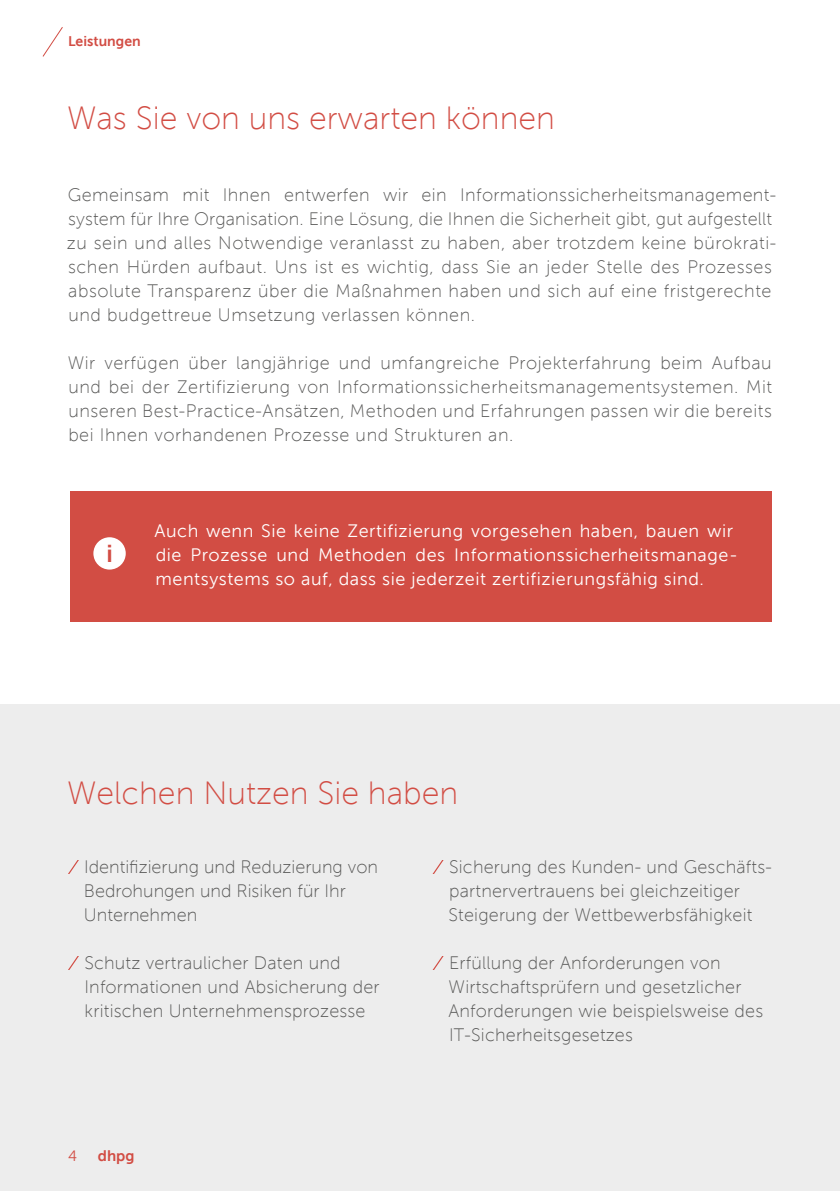
<style>
.page{position:relative;width:840px;height:1191px;background:#fff}
.page>*{position:absolute;margin:0;border:0;box-sizing:border-box;transform-origin:0 0}
.t1{font:32px "Museofordhpg";color:#d24d44}
.t2{font:800 24px "Museofordhpg";color:#d24d44}
.t3{font:18px/24px "Museofordhpg";letter-spacing:.01em;color:#575756}
.t4{font:18px/24px "Museofordhpg";letter-spacing:.03em;color:#575756}
.t5{font:700 18px/24px "Museofordhpg";letter-spacing:.03em;color:#fff}
.t6{font:800 15px "Museofordhpg";color:#d24d44}
.t7{font:700 15px "Museofordhpg";color:#d24d44}
.t8{font:800 14px "Museofordhpg";color:#d24d44}
</style>
<div class="page">
<div style="left:0;top:705px;width:839px;height:486px;background:#ededed"></div>
<svg style="left:42px;top:27px;width:21px;height:30px"></svg>
<div style="left:70px;top:492px;width:701px;height:130px;background:#d24d44"></div>
<div style="left:93px;top:537px;width:33px;height:32px;background:#fff;border-radius:50%"></div>
<svg style="left:68px;top:860px;width:11px;height:13px"></svg>
<svg style="left:68px;top:956px;width:11px;height:13px"></svg>
<svg style="left:433px;top:860px;width:10px;height:13px"></svg>
<svg style="left:433px;top:956px;width:10px;height:13px"></svg>
<p class="t8" style="left:68px;top:34px;width:74px">Leistungen</p>
<h1 class="t1" style="left:67px;top:101px;width:489px">Was Sie von uns erwarten können</h1>
<p class="t4" style="left:67px;top:183px;width:710px">Gemeinsam mit Ihnen entwerfen wir ein Informationssicherheitsmanagement&shy;system für Ihre Organisation. Eine Lösung, die Ihnen die Sicherheit gibt, gut aufgestellt zu sein und alles Notwendige veranlasst zu haben, aber trotzdem keine bürokrati&shy;schen Hürden aufbaut. Uns ist es wichtig, dass Sie an jeder Stelle des Prozesses absolute Transparenz über die Maßnahmen haben und sich auf eine fristgerechte und budgettreue Umsetzung verlassen können.</p>
<p class="t3" style="left:68px;top:351px;width:705px;text-align:justify">Wir verfügen über langjährige und umfangreiche Projekterfahrung beim Aufbau und bei der Zertifizierung von Informationssicherheitsmanagementsystemen. Mit unseren Best-Practice-Ansätzen, Methoden und Erfahrungen passen wir die bereits bei Ihnen vorhandenen Prozesse und Strukturen an.</p>
<h2 class="t2" style="left:106px;top:540px;width:8px">i</h2>
<p class="t5" style="left:154px;top:519px;width:584px">Auch wenn Sie keine Zertifizierung vorgesehen haben, bauen wir die Prozesse und Methoden des Informationssicherheitsmanage&shy;mentsystems so auf, dass sie jederzeit zertifizierungsfähig sind.</p>
<h1 class="t1" style="left:67px;top:776px;width:392px">Welchen Nutzen Sie haben</h1>
<p class="t3" style="left:84px;top:855px;width:295px">Identifizierung und Reduzierung von<br>Bedrohungen und Risiken für Ihr<br>Unternehmen</p>
<p class="t3" style="left:84px;top:951px;width:297px">Schutz vertraulicher Daten und<br>Informationen und Absicherung der kritischen Unternehmensprozesse</p>
<p class="t7" style="left:68px;top:1147px;width:10px">4</p>
<p class="t6" style="left:98px;top:1147px;width:38px">dhpg</p>
<p class="t3" style="left:448px;top:855px;width:324px">Sicherung des Kunden- und Geschäfts&shy;partnervertrauens bei gleichzeitiger<br>Steigerung der Wettbewerbsfähigkeit</p>
<p class="t3" style="left:448px;top:951px;width:316px">Erfüllung der Anforderungen von Wirtschaftsprüfern und gesetzlicher Anforderungen wie beispielsweise des IT-Sicherheitsgesetzes</p>
</div>
